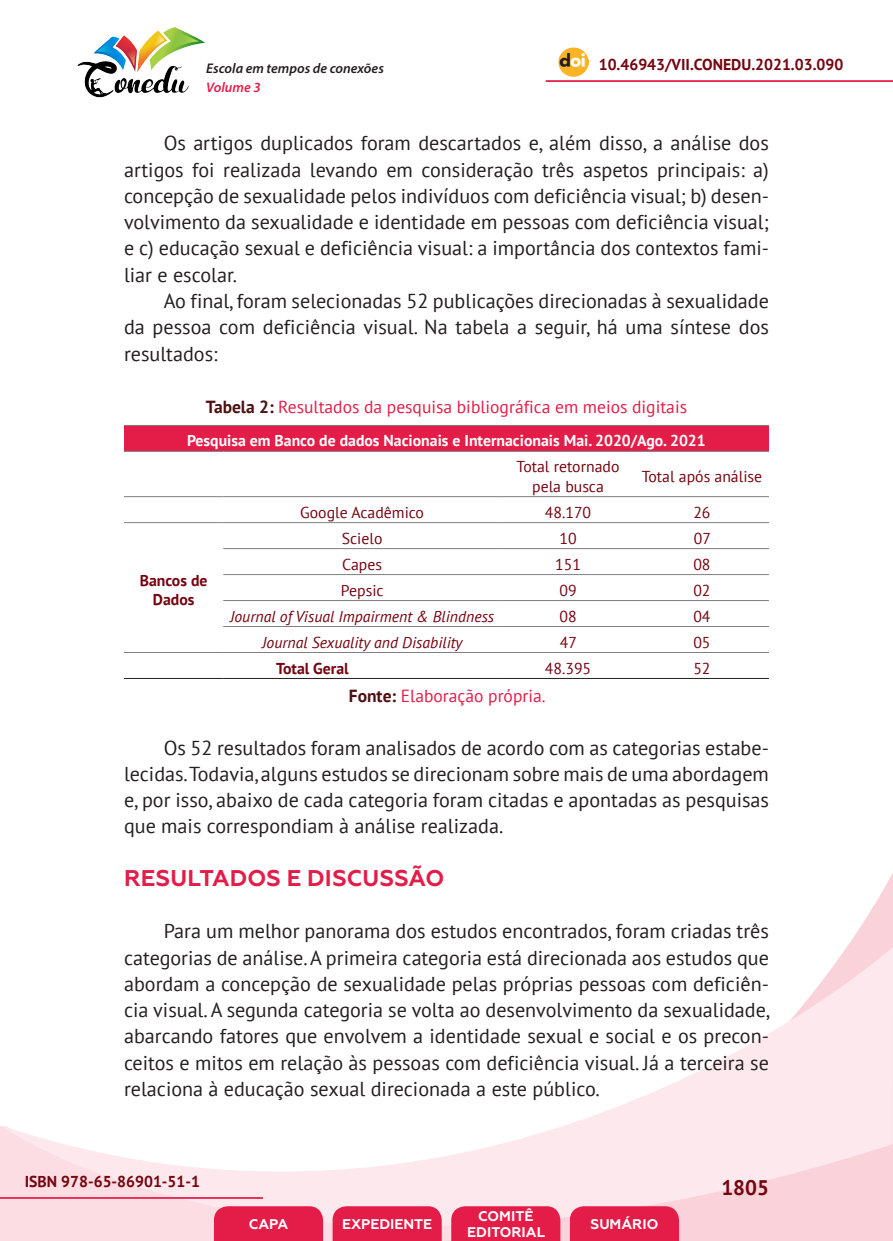
<style>
.page{position:relative;width:893px;height:1241px;background:#fff}
.page>*{position:absolute;margin:0;border:0;box-sizing:border-box;transform-origin:0 0}
._9_SUBTÍTULO_1{font:700 22.75px "Geometria";letter-spacing:.005em;color:#e41c48}
.t1{font:700 21px "PT Sans";color:#740410}
._8_CORPO{font:20.12px/26.2px "PT Sans";color:#231f20;text-align:justify}
._18_LEGENDAS{font:17.5px "PT Sans";color:#e41c48}
._19_FONTES{font:17.5px "PT Sans";color:#e41c48}
._15_TABELA_CORPO{font:15.75px/19.2px "PT Sans";color:#740410;text-align:center}
._15_TABELA_CORPO-2{font:700 15.75px/19.2px "PT Sans";color:#740410;text-align:center}
._15_TABELA_CORPO-3{font:italic 15.75px "PT Sans";color:#740410}
._14_TABELA_CABEÇALHO{font:700 15.75px "PT Sans";color:#fff}
.t2{font:700 14px/16.8px "Geometria";color:#fff;text-align:center}
.t3{font:italic 600 14px "Myriad Pro";color:#231f20}
.t4{font:italic 600 14px "Myriad Pro";color:#e41c48}
.s1{font-weight:700;color:#4e1112}
</style>
<div class="page">
<svg style="left:848px;top:873px;width:45px;height:73px"></svg>
<svg style="left:0;top:946px;width:893px;height:294px"></svg>
<hr style="left:0;top:1196px;width:263px;height:2px;background:#e41c48">
<hr style="left:546px;top:80px;width:347px;height:2px;background:#e41c48">
<img style="left:559px;top:47px;width:30px;height:30px">
<img style="left:77px;top:27px;width:128px;height:71px">
<svg style="left:214px;top:1205px;width:109px;height:35px;background:#e52751"></svg>
<svg style="left:333px;top:1205px;width:109px;height:35px;background:#e52751"></svg>
<svg style="left:451px;top:1205px;width:109px;height:35px;background:#e52751"></svg>
<svg style="left:570px;top:1205px;width:109px;height:35px;background:#e52650"></svg>
<div style="left:124px;top:425px;width:645px;height:26px;background:#e41c48"></div>
<hr style="left:124px;top:451px;width:99px;height:1px;background:#7f7f7f">
<hr style="left:223px;top:451px;width:278px;height:1px;background:#7f7f7f">
<hr style="left:501px;top:451px;width:134px;height:1px;background:#7f7f7f">
<hr style="left:635px;top:451px;width:134px;height:1px;background:#7f7f7f">
<hr style="left:124px;top:496px;width:99px;height:1px;background:#7f7f7f">
<hr style="left:223px;top:496px;width:278px;height:1px;background:#7f7f7f">
<hr style="left:501px;top:496px;width:134px;height:1px;background:#7f7f7f">
<hr style="left:635px;top:496px;width:134px;height:1px;background:#7f7f7f">
<hr style="left:124px;top:522px;width:99px;height:1px;background:#7f7f7f">
<hr style="left:223px;top:522px;width:278px;height:1px;background:#7f7f7f">
<hr style="left:501px;top:522px;width:134px;height:1px;background:#7f7f7f">
<hr style="left:635px;top:522px;width:134px;height:1px;background:#7f7f7f">
<hr style="left:223px;top:548px;width:278px;height:1px;background:#7f7f7f">
<hr style="left:501px;top:548px;width:134px;height:1px;background:#7f7f7f">
<hr style="left:635px;top:548px;width:134px;height:1px;background:#7f7f7f">
<hr style="left:223px;top:574px;width:278px;height:1px;background:#7f7f7f">
<hr style="left:501px;top:574px;width:134px;height:1px;background:#7f7f7f">
<hr style="left:635px;top:574px;width:134px;height:1px;background:#7f7f7f">
<hr style="left:223px;top:600px;width:278px;height:1px;background:#7f7f7f">
<hr style="left:501px;top:600px;width:134px;height:1px;background:#7f7f7f">
<hr style="left:635px;top:600px;width:134px;height:1px;background:#7f7f7f">
<hr style="left:223px;top:626px;width:278px;height:1px;background:#7f7f7f">
<hr style="left:501px;top:626px;width:134px;height:1px;background:#7f7f7f">
<hr style="left:635px;top:626px;width:134px;height:1px;background:#7f7f7f">
<hr style="left:124px;top:652px;width:99px;height:1px;background:#7f7f7f">
<hr style="left:223px;top:652px;width:278px;height:1px;background:#7f7f7f">
<hr style="left:501px;top:652px;width:134px;height:1px;background:#7f7f7f">
<hr style="left:635px;top:652px;width:134px;height:1px;background:#7f7f7f">
<hr style="left:124px;top:425px;width:99px;height:1px;background:#7f7f7f">
<hr style="left:223px;top:425px;width:278px;height:1px;background:#7f7f7f">
<hr style="left:501px;top:425px;width:134px;height:1px;background:#7f7f7f">
<hr style="left:635px;top:425px;width:134px;height:1px;background:#7f7f7f">
<hr style="left:124px;top:678px;width:99px;height:1px;background:#231f20">
<hr style="left:223px;top:678px;width:278px;height:1px;background:#231f20">
<hr style="left:501px;top:678px;width:134px;height:1px;background:#231f20">
<hr style="left:635px;top:678px;width:134px;height:1px;background:#231f20">
<p class="t3" style="left:206px;top:59px;width:179px">Escola em tempos de conexões</p>
<p class="_15_TABELA_CORPO-2" style="left:599px;top:55px;width:246px">10.46943/VII.CONEDU.2021.03.090</p>
<p class="t4" style="left:206px;top:78px;width:56px">Volume 3</p>
<p class="_8_CORPO" style="left:124px;top:130px;width:646px;text-indent:40px">Os artigos duplicados foram descartados e, além disso, a análise dos artigos foi realizada levando em consideração três aspetos principais: a) concepção de sexualidade pelos indivíduos com deficiência visual; b) desen&shy;volvimento da sexualidade e identidade em pessoas com deficiência visual; e c) educação sexual e deficiência visual: a importância dos contextos fami&shy;liar e escolar.</p>
<p class="_8_CORPO" style="left:124px;top:287px;width:646px;text-indent:40px">Ao final, foram selecionadas 52 publicações direcionadas à sexualidade da pessoa com deficiência visual. Na tabela a seguir, há uma síntese dos resultados:</p>
<p class="_18_LEGENDAS" style="left:206px;top:395px;width:483px"><span class="s1">Tabela 2:</span> Resultados da pesquisa bibliográfica em meios digitais</p>
<p class="_14_TABELA_CABEÇALHO" style="left:187px;top:430px;width:520px">Pesquisa em Banco de dados Nacionais e Internacionais Mai. 2020/Ago. 2021</p>
<p class="_15_TABELA_CORPO" style="left:517px;top:457px;width:104px">Total retornado pela busca</p>
<p class="_15_TABELA_CORPO" style="left:642px;top:466px;width:122px">Total após análise</p>
<p class="_15_TABELA_CORPO" style="left:300px;top:502px;width:125px">Google Acadêmico</p>
<p class="_15_TABELA_CORPO" style="left:545px;top:502px;width:48px">48.170</p>
<p class="_15_TABELA_CORPO" style="left:693px;top:502px;width:19px">26</p>
<p class="_15_TABELA_CORPO" style="left:342px;top:528px;width:42px">Scielo</p>
<p class="_15_TABELA_CORPO" style="left:559px;top:528px;width:19px">10</p>
<p class="_15_TABELA_CORPO" style="left:694px;top:528px;width:19px">07</p>
<p class="_15_TABELA_CORPO" style="left:342px;top:554px;width:41px">Capes</p>
<p class="_15_TABELA_CORPO" style="left:555px;top:554px;width:27px">151</p>
<p class="_15_TABELA_CORPO" style="left:693px;top:554px;width:19px">08</p>
<p class="_15_TABELA_CORPO" style="left:341px;top:580px;width:44px">Pepsic</p>
<p class="_15_TABELA_CORPO" style="left:559px;top:580px;width:19px">09</p>
<p class="_15_TABELA_CORPO" style="left:693px;top:580px;width:19px">02</p>
<p class="_15_TABELA_CORPO-3" style="left:230px;top:606px;width:266px">Journal of Visual Impairment &amp; Blindness</p>
<p class="_15_TABELA_CORPO" style="left:559px;top:606px;width:19px">08</p>
<p class="_15_TABELA_CORPO" style="left:693px;top:606px;width:19px">04</p>
<p class="_15_TABELA_CORPO-3" style="left:262px;top:632px;width:202px">Journal Sexuality and Disability</p>
<p class="_15_TABELA_CORPO" style="left:560px;top:632px;width:19px">47</p>
<p class="_15_TABELA_CORPO" style="left:693px;top:632px;width:19px">05</p>
<p class="_15_TABELA_CORPO-2" style="left:276px;top:658px;width:74px">Total Geral</p>
<p class="_15_TABELA_CORPO" style="left:545px;top:658px;width:48px">48.395</p>
<p class="_15_TABELA_CORPO" style="left:693px;top:658px;width:19px">52</p>
<p class="_19_FONTES" style="left:349px;top:684px;width:198px"><span class="s1">Fonte:</span> Elaboração própria.</p>
<p class="_8_CORPO" style="left:124px;top:733px;width:646px;text-indent:40px">Os 52 resultados foram analisados de acordo com as categorias estabe&shy;lecidas. Todavia, alguns estudos se direcionam sobre mais de uma abordagem e, por isso, abaixo de cada categoria foram citadas e apontadas as pesquisas que mais correspondiam à análise realizada.</p>
<p class="_9_SUBTÍTULO_1" style="left:124px;top:864px;width:322px">RESULTADOS E DISCUSSÃO</p>
<p class="_8_CORPO" style="left:124px;top:917px;width:648px;text-indent:40px">Para um melhor panorama dos estudos encontrados, foram criadas três categorias de análise. A primeira categoria está direcionada aos estudos que abordam a concepção de sexualidade pelas próprias pessoas com deficiên&shy;cia visual. A segunda categoria se volta ao desenvolvimento da sexualidade, abarcando fatores que envolvem a identidade sexual e social e os precon&shy;ceitos e mitos em relação às pessoas com deficiência visual. Já a terceira se relaciona à educação sexual direcionada a este público.</p>
<p class="_15_TABELA_CORPO-2" style="left:140px;top:570px;width:69px">Bancos de<br>Dados</p>
<p class="_15_TABELA_CORPO-2" style="left:25px;top:1171px;width:177px">ISBN 978-65-86901-51-1</p>
<p class="t2" style="left:249px;top:1215px;width:41px">CAPA</p>
<p class="t2" style="left:342px;top:1215px;width:92px">EXPEDIENTE</p>
<p class="t2" style="left:467px;top:1207px;width:79px">COMITÊ<br>EDITORIAL</p>
<p class="t2" style="left:590px;top:1215px;width:69px">SUMÁRIO</p>
<p class="t1" style="left:721px;top:1173px;width:49px">1805</p>
</div>
